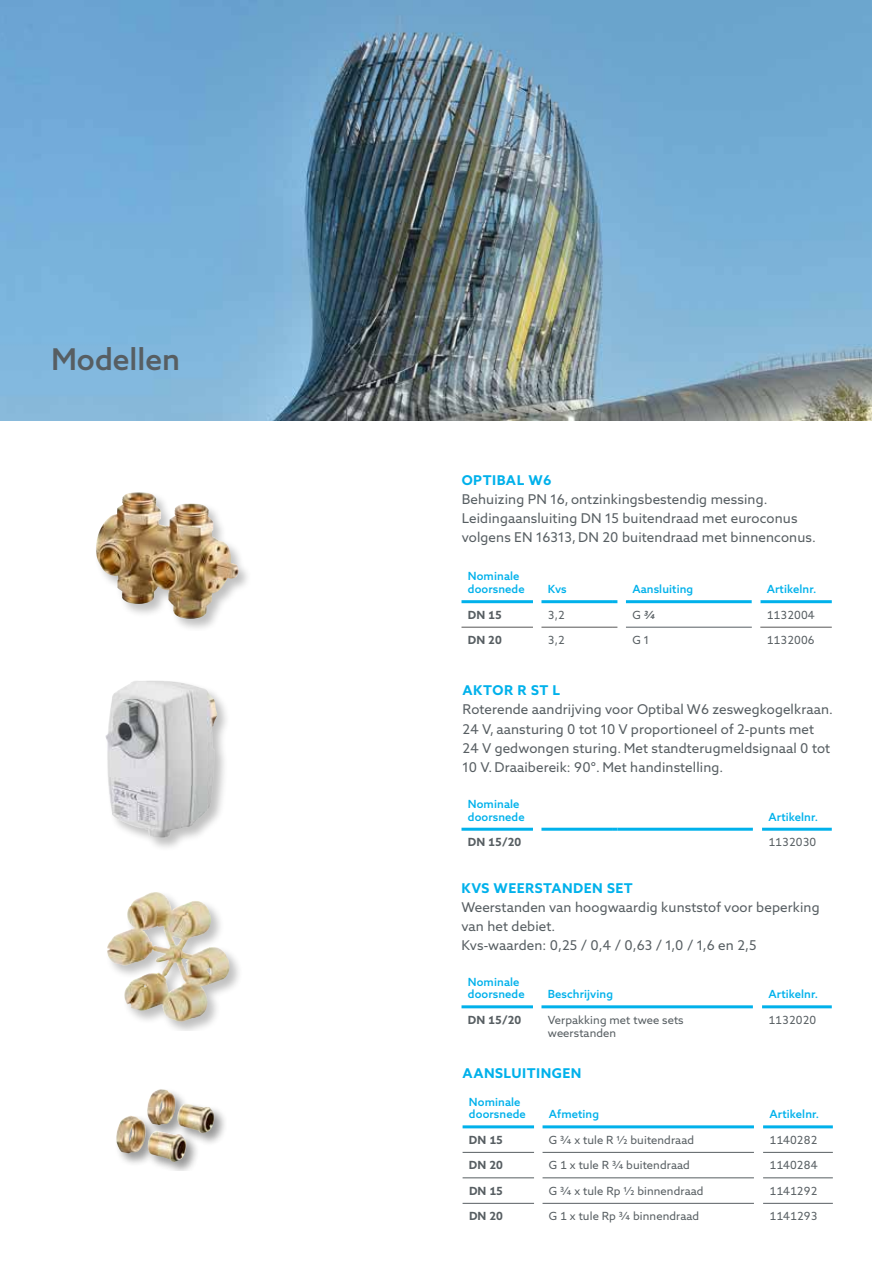
<style>
.page{position:relative;width:872px;height:1263px;background:#fff}
.page>*{position:absolute;margin:0;border:0;box-sizing:border-box;transform-origin:0 0}
.t1{font:500 30px "Azo Sans 2";color:#575e62}
.t2{font:13.5px/19.2px "Azo Sans 2";letter-spacing:.01em;color:#575e62}
.t3{font:700 13.5px "Azo Sans 2";letter-spacing:.035em;color:#00b1eb}
.t4{font:11.25px/12.8px "Azo Sans 2";letter-spacing:.01em;color:#575e62}
.t5{font:500 11.25px/12.8px "Azo Sans 2";letter-spacing:.01em;color:#00b1eb}
.t6{font:700 11.25px "Azo Sans 2";letter-spacing:.01em;color:#575e62}
.s1{font-weight:500;font-style:italic}
</style>
<div class="page">
<img style="left:0;top:0;width:872px;height:421px">
<div style="left:94px;top:490px;width:159px;height:141px;background:#000;opacity:.25"></div>
<img style="left:96px;top:492px;width:143px;height:127px">
<div style="left:105px;top:890px;width:138px;height:140px;background:#000;opacity:.25"></div>
<img style="left:107px;top:892px;width:123px;height:130px">
<div style="left:104px;top:678px;width:127px;height:174px;background:#000;opacity:.25"></div>
<img style="left:105px;top:680px;width:112px;height:158px">
<div style="left:114px;top:1087px;width:114px;height:84px;background:#000;opacity:.4"></div>
<img style="left:116px;top:1089px;width:98px;height:69px">
<hr style="left:461px;top:627px;width:72px;height:1px;background:#575756">
<hr style="left:760px;top:627px;width:71px;height:1px;background:#575756">
<hr style="left:461px;top:600px;width:72px;height:3px;background:#00b1eb">
<hr style="left:760px;top:600px;width:71px;height:3px;background:#00b1eb">
<hr style="left:541px;top:600px;width:72px;height:3px;background:#00b1eb">
<svg style="left:613px;top:600px;width:4px;height:3px"></svg>
<hr style="left:541px;top:627px;width:72px;height:1px;background:#575756">
<hr style="left:626px;top:600px;width:126px;height:3px;background:#00b1eb">
<hr style="left:626px;top:627px;width:126px;height:1px;background:#575e62">
<hr style="left:461px;top:828px;width:72px;height:3px;background:#00b1eb">
<hr style="left:762px;top:828px;width:69px;height:3px;background:#00b1eb">
<hr style="left:541px;top:828px;width:72px;height:3px;background:#00b1eb">
<svg style="left:613px;top:828px;width:4px;height:3px"></svg>
<hr style="left:617px;top:828px;width:136px;height:3px;background:#00b1eb">
<hr style="left:461px;top:1005px;width:72px;height:3px;background:#00b1eb">
<hr style="left:762px;top:1005px;width:69px;height:3px;background:#00b1eb">
<hr style="left:541px;top:1005px;width:212px;height:3px;background:#00b1eb">
<hr style="left:462px;top:1125px;width:72px;height:3px;background:#00b1eb">
<hr style="left:763px;top:1125px;width:70px;height:3px;background:#00b1eb">
<hr style="left:462px;top:1152px;width:72px;height:1px;background:#575e62">
<hr style="left:542px;top:1152px;width:212px;height:1px;background:#575e62">
<hr style="left:763px;top:1152px;width:70px;height:1px;background:#575e62">
<hr style="left:462px;top:1177px;width:72px;height:1px;background:#575e62">
<hr style="left:542px;top:1177px;width:212px;height:1px;background:#575e62">
<hr style="left:763px;top:1177px;width:70px;height:1px;background:#575e62">
<hr style="left:462px;top:1203px;width:72px;height:1px;background:#575e62">
<hr style="left:542px;top:1203px;width:212px;height:1px;background:#575e62">
<hr style="left:763px;top:1203px;width:70px;height:1px;background:#575e62">
<hr style="left:542px;top:1125px;width:212px;height:3px;background:#00b1eb">
<h1 class="t1" style="left:51px;top:341px;width:130px">Modellen</h1>
<p class="t3" style="left:462px;top:472px;width:91px">OPTIBAL W6</p>
<p class="t2" style="left:462px;top:490px;width:355px">Behuizing PN 16, ontzinkingsbestendig messing.<br>Leidingaansluiting DN 15 buitendraad met euroconus volgens EN 16313, DN 20 buitendraad met binnenconus.</p>
<p class="t5" style="left:468px;top:570px;width:58px">Nominale doorsnede</p>
<p class="t5" style="left:548px;top:583px;width:20px">Kvs</p>
<p class="t5" style="left:632px;top:583px;width:62px">Aansluiting</p>
<p class="t5" style="left:766px;top:583px;width:51px">Artikelnr.</p>
<p class="t6" style="left:468px;top:608px;width:35px">DN 15</p>
<p class="t4" style="left:548px;top:608px;width:18px">3,2</p>
<p class="t4" style="left:632px;top:608px;width:24px">G <span class="s1">¾</span></p>
<p class="t4" style="left:766px;top:608px;width:49px">1132004</p>
<p class="t6" style="left:468px;top:633px;width:35px">DN 20</p>
<p class="t4" style="left:548px;top:634px;width:18px">3,2</p>
<p class="t4" style="left:632px;top:634px;width:18px">G 1</p>
<p class="t4" style="left:766px;top:634px;width:49px">1132006</p>
<p class="t3" style="left:462px;top:682px;width:99px">AKTOR R ST L</p>
<p class="t2" style="left:462px;top:700px;width:372px">Roterende aandrijving voor Optibal W6 zeswegkogelkraan.<br>24 V, aansturing 0 tot 10 V proportioneel of 2-punts met 24 V gedwongen sturing. Met standterugmeldsignaal 0 tot 10 V. Draaibereik: 90°. Met handinstelling.</p>
<p class="t5" style="left:468px;top:798px;width:58px">Nominale doorsnede</p>
<p class="t5" style="left:768px;top:810px;width:51px">Artikelnr.</p>
<p class="t6" style="left:468px;top:835px;width:55px">DN 15/20</p>
<p class="t4" style="left:768px;top:836px;width:49px">1132030</p>
<p class="t3" style="left:461px;top:880px;width:173px">KVS WEERSTANDEN SET</p>
<p class="t2" style="left:461px;top:898px;width:360px">Weerstanden van hoogwaardig kunststof voor beperking van het debiet.<br>Kvs-waarden: 0,25 / 0,4 / 0,63 / 1,0 / 1,6 en 2,5</p>
<p class="t5" style="left:468px;top:975px;width:58px">Nominale doorsnede</p>
<p class="t5" style="left:548px;top:988px;width:67px">Beschrijving</p>
<p class="t5" style="left:768px;top:988px;width:51px">Artikelnr.</p>
<p class="t6" style="left:468px;top:1013px;width:55px">DN 15/20</p>
<p class="t4" style="left:548px;top:1013px;width:137px">Verpakking met twee sets weerstanden</p>
<p class="t4" style="left:768px;top:1013px;width:49px">1132020</p>
<p class="t3" style="left:462px;top:1065px;width:120px">AANSLUITINGEN</p>
<p class="t5" style="left:469px;top:1095px;width:58px">Nominale doorsnede</p>
<p class="t5" style="left:549px;top:1108px;width:52px">Afmeting</p>
<p class="t5" style="left:769px;top:1108px;width:51px">Artikelnr.</p>
<p class="t6" style="left:469px;top:1133px;width:35px">DN 15</p>
<p class="t4" style="left:549px;top:1133px;width:147px">G ¾ x tule R ½ buitendraad</p>
<p class="t4" style="left:769px;top:1133px;width:49px">1140282</p>
<p class="t6" style="left:469px;top:1158px;width:35px">DN 20</p>
<p class="t4" style="left:549px;top:1159px;width:142px">G 1 x tule R ¾ buitendraad</p>
<p class="t4" style="left:769px;top:1159px;width:49px">1140284</p>
<p class="t6" style="left:469px;top:1184px;width:35px">DN 15</p>
<p class="t4" style="left:549px;top:1184px;width:156px">G ¾ x tule Rp ½ binnendraad</p>
<p class="t4" style="left:769px;top:1184px;width:49px">1141292</p>
<p class="t6" style="left:469px;top:1209px;width:35px">DN 20</p>
<p class="t4" style="left:549px;top:1210px;width:152px">G 1 x tule Rp ¾ binnendraad</p>
<p class="t4" style="left:769px;top:1210px;width:49px">1141293</p>
</div>
